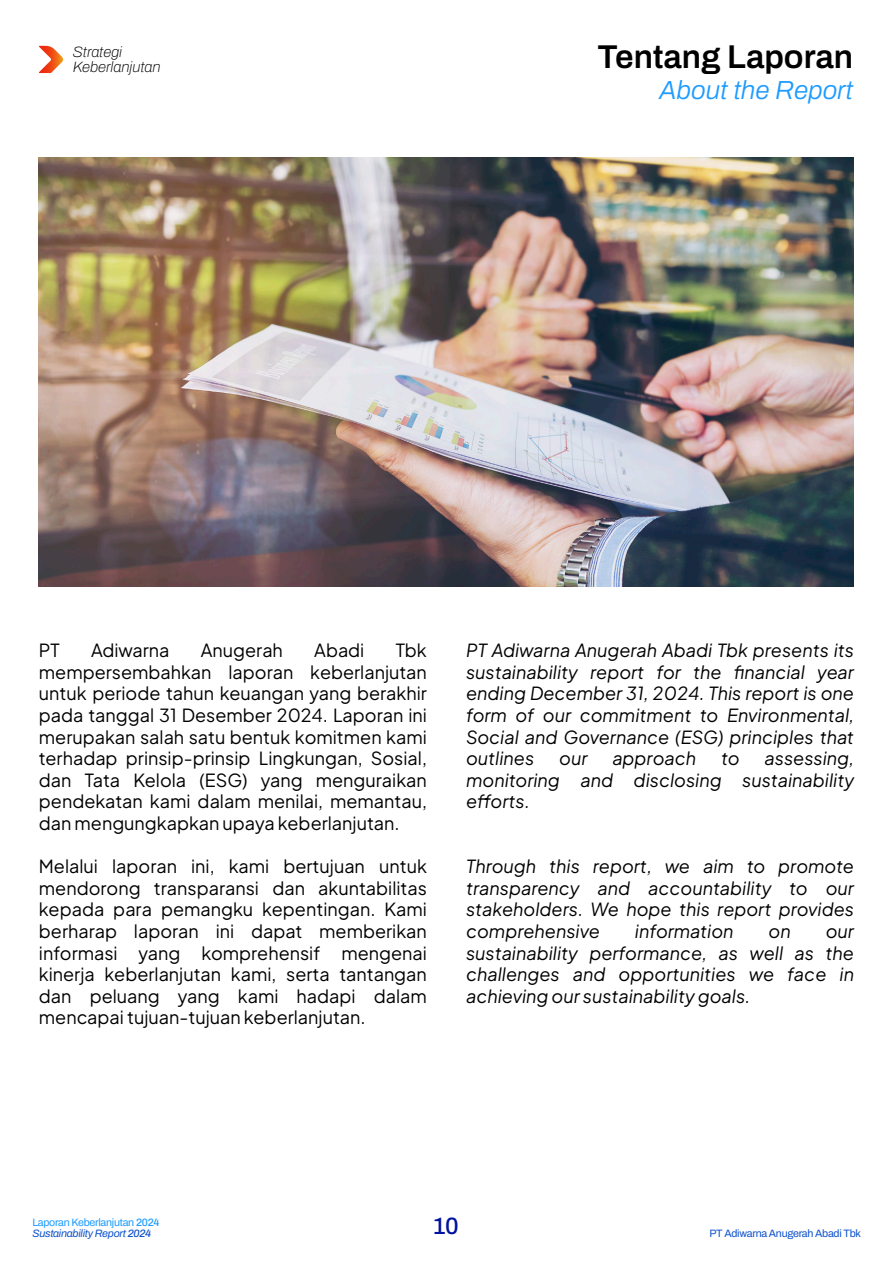
<style>
.page{position:relative;width:893px;height:1263px;background:#fff}
.page>*{position:absolute;margin:0;border:0;box-sizing:border-box;transform-origin:0 0}
.t1{font:600 33px "Archivo";color:#000}
.t2{font:italic 300 26.1px "Archivo";color:#1d9bff}
.t3{font:500 23.7px "Archivo";color:#0111a0}
.t4{font:18px/21.6px "Plus Jakarta Sans";color:#000;text-align:justify}
.t5{font:italic 18px/21.6px "Plus Jakarta Sans";color:#000;text-align:justify}
.t6{font:italic 100 15px/15px "Archivo";color:#000}
.t7{font:10.65px/10.5px "Archivo";letter-spacing:-.025em;color:#1d9bff}
.t8{font:10.65px "Archivo";letter-spacing:-.025em;color:#0e52cd}
.s1{font-weight:500}
.s2{font-style:italic;color:#0e52cd}
.s3{font-weight:500;font-style:italic;color:#0e52cd}
</style>
<div class="page">
<svg style="left:39px;top:46px;width:24px;height:27px"></svg>
<img style="left:39px;top:158px;width:814px;height:428px">
<p class="t6" style="left:73px;top:45px;width:89px">Strategi<br>Keberlanjutan</p>
<h1 class="t1" style="left:597px;top:32px;width:257px">Tentang Laporan</h1>
<h2 class="t2" style="left:659px;top:71px;width:195px">About the Report</h2>
<p class="t4" style="left:39px;top:638px;width:389px;text-indent:357px">Tbk mempersembahkan laporan keberlanjutan untuk periode tahun keuangan yang berakhir pada tanggal 31 Desember 2024. Laporan ini merupakan salah satu bentuk komitmen kami terhadap prinsip-prinsip Lingkungan, Sosial, dan Tata Kelola (ESG) yang menguraikan pendekatan kami dalam menilai, memantau, dan mengungkapkan upaya keberlanjutan.</p>
<p class="t4" style="left:39px;top:854px;width:389px">Melalui laporan ini, kami bertujuan untuk mendorong transparansi dan akuntabilitas kepada para pemangku kepentingan. Kami berharap laporan ini dapat memberikan informasi yang komprehensif mengenai kinerja keberlanjutan kami, serta tantangan dan peluang yang kami hadapi dalam mencapai tujuan-tujuan keberlanjutan.</p>
<p class="t4" style="left:39px;top:638px;width:22px">PT</p>
<p class="t4" style="left:91px;top:638px;width:80px">Adiwarna</p>
<p class="t4" style="left:201px;top:638px;width:84px">Anugerah</p>
<p class="t4" style="left:314px;top:638px;width:52px">Abadi</p>
<p class="t5" style="left:466px;top:638px;width:389px">PT Adiwarna Anugerah Abadi Tbk presents its sustainability report for the financial year ending December 31, 2024. This report is one form of our commitment to Environmental, Social and Governance (ESG) principles that outlines</p>
<p class="t5" style="left:559px;top:746px;width:30px">our</p>
<p class="t5" style="left:612px;top:746px;width:85px">approach</p>
<p class="t5" style="left:721px;top:746px;width:20px">to</p>
<p class="t5" style="left:466px;top:746px;width:389px;text-indent:298px">assessing, monitoring and disclosing sustainability efforts.</p>
<p class="t5" style="left:466px;top:854px;width:389px">Through this report, we aim to promote transparency and accountability to our stakeholders. We hope this report provides comprehensive</p>
<p class="t5" style="left:635px;top:919px;width:100px">information</p>
<p class="t5" style="left:768px;top:919px;width:24px">on</p>
<p class="t5" style="left:466px;top:919px;width:389px;text-indent:359px">our sustainability performance, as well as the challenges and opportunities we face in achieving our sustainability goals.</p>
<p class="t7" style="left:32px;top:1217px;width:129px">Laporan Keberlanjutan <span class="s1">2024<br></span><span class="s2">Sustainability Report</span> <span class="s3">2024</span></p>
<h3 class="t3" style="left:433px;top:1208px;width:27px">10</h3>
<p class="t8" style="left:709px;top:1225px;width:153px">PT Adiwarna Anugerah Abadi Tbk</p>
</div>
